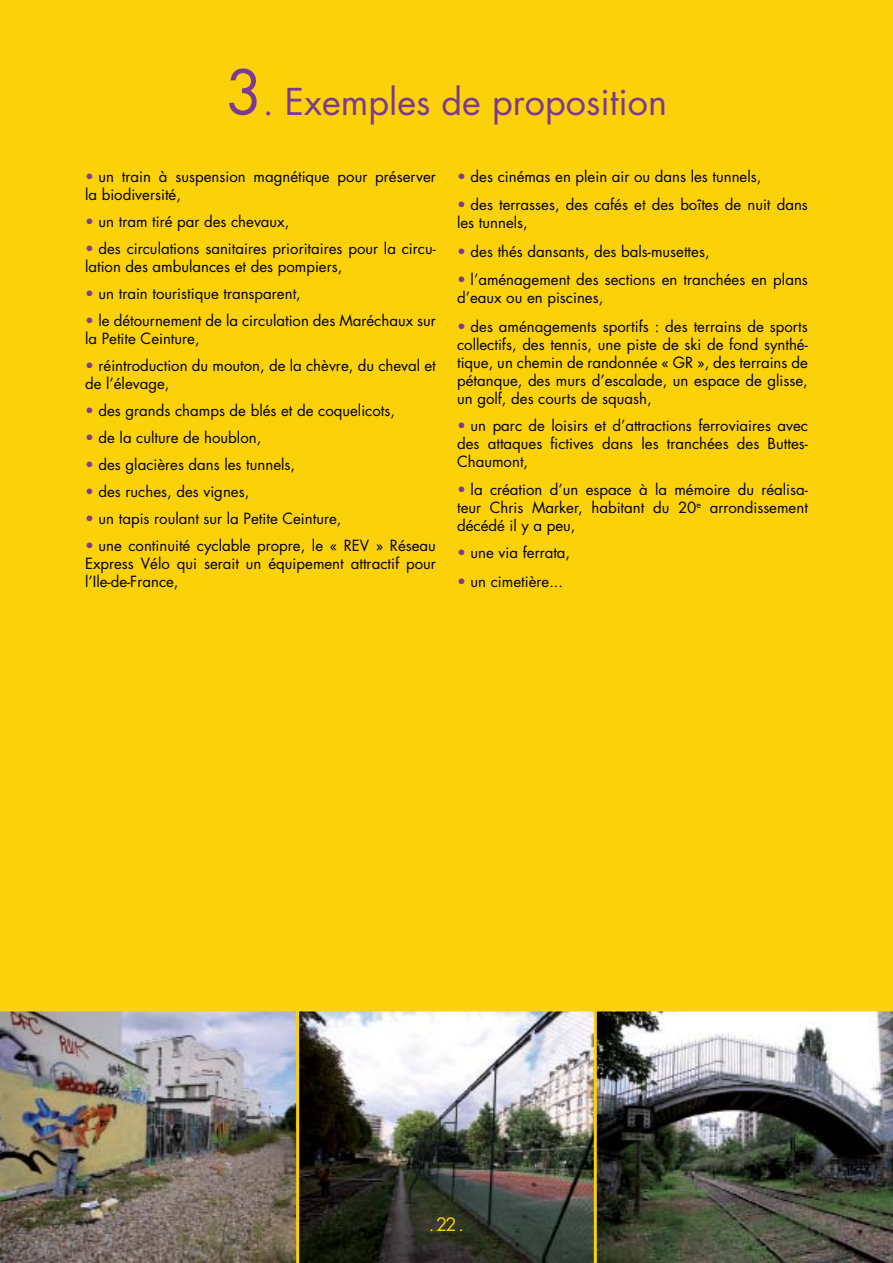
<style>
.page{position:relative;width:893px;height:1263px;background:#fbd109}
.page>*{position:absolute;margin:0;border:0;box-sizing:border-box;transform-origin:0 0}
.t1{font:36px "Futura";color:#7c3996}
.t2{font:18px "Futura";color:#fbd109}
.t3{font:15px/18px "Futura";color:#000}
.s1{font-size:60px}
.s2{color:#7c3996}
</style>
<div class="page">
<img style="left:596px;top:1011px;width:297px;height:252px">
<img style="left:0;top:1011px;width:297px;height:252px">
<img style="left:299px;top:1011px;width:295px;height:252px">
<h1 class="t1" style="left:226px;top:78px;width:443px"><span class="s1">3</span>. Exemples de proposition</h1>
<p class="t3" style="left:85px;top:167px;width:352px"><span class="s2">•</span> un train à suspension magnétique pour préserver la biodiversité,</p>
<p class="t3" style="left:85px;top:212px;width:206px"><span class="s2">•</span> un tram tiré par des chevaux,</p>
<p class="t3" style="left:85px;top:239px;width:352px"><span class="s2">•</span> des circulations sanitaires prioritaires pour la circu&shy;lation des ambulances et des pompiers,</p>
<p class="t3" style="left:85px;top:284px;width:217px"><span class="s2">•</span> un train touristique transparent,</p>
<p class="t3" style="left:85px;top:311px;width:352px"><span class="s2">•</span> le détournement de la circulation des Maréchaux sur la Petite Ceinture,</p>
<p class="t3" style="left:85px;top:356px;width:352px"><span class="s2">•</span> réintroduction du mouton, de la chèvre, du cheval et de l’élevage,</p>
<p class="t3" style="left:85px;top:401px;width:311px"><span class="s2">•</span> des grands champs de blés et de coquelicots,</p>
<p class="t3" style="left:85px;top:428px;width:178px"><span class="s2">•</span> de la culture de houblon,</p>
<p class="t3" style="left:85px;top:455px;width:212px"><span class="s2">•</span> des glacières dans les tunnels,</p>
<p class="t3" style="left:85px;top:482px;width:166px"><span class="s2">•</span> des ruches, des vignes,</p>
<p class="t3" style="left:85px;top:509px;width:258px"><span class="s2">•</span> un tapis roulant sur la Petite Ceinture,</p>
<p class="t3" style="left:85px;top:536px;width:352px;text-align:justify"><span class="s2">•</span> une continuité cyclable propre, le « REV » Réseau Express Vélo qui serait un équipement attractif pour l’Ile-de-France,</p>
<p class="t3" style="left:457px;top:167px;width:306px"><span class="s2">•</span> des cinémas en plein air ou dans les tunnels,</p>
<p class="t3" style="left:457px;top:196px;width:352px"><span class="s2">•</span> des terrasses, des cafés et des boîtes de nuit dans les tunnels,</p>
<p class="t3" style="left:457px;top:242px;width:254px"><span class="s2">•</span> des thés dansants, des bals-musettes,</p>
<p class="t3" style="left:457px;top:271px;width:352px"><span class="s2">•</span> l’aménagement des sections en tranchées en plans d’eaux ou en piscines,</p>
<p class="t3" style="left:457px;top:317px;width:352px;text-align:justify"><span class="s2">•</span> des aménagements sportifs : des terrains de sports collectifs, des tennis, une piste de ski de fond synthé&shy;tique, un chemin de randonnée « GR », des terrains de pétanque, des murs d’escalade, un espace de glisse, un golf, des courts de squash,</p>
<p class="t3" style="left:457px;top:416px;width:352px;text-align:justify"><span class="s2">•</span> un parc de loisirs et d’attractions ferroviaires avec des attaques fictives dans les tranchées des Buttes-Chaumont,</p>
<p class="t3" style="left:457px;top:481px;width:352px;text-align:justify"><span class="s2">•</span> la création d’un espace à la mémoire du réalisa&shy;teur Chris Marker, habitant du 20<sup>e</sup> arrondissement décédé il y a peu,</p>
<p class="t3" style="left:457px;top:544px;width:115px"><span class="s2">•</span> une via ferrata,</p>
<p class="t3" style="left:457px;top:572px;width:108px"><span class="s2">•</span> un cimetière...</p>
<p class="t2" style="left:429px;top:1213px;width:37px">. 22 .</p>
</div>
